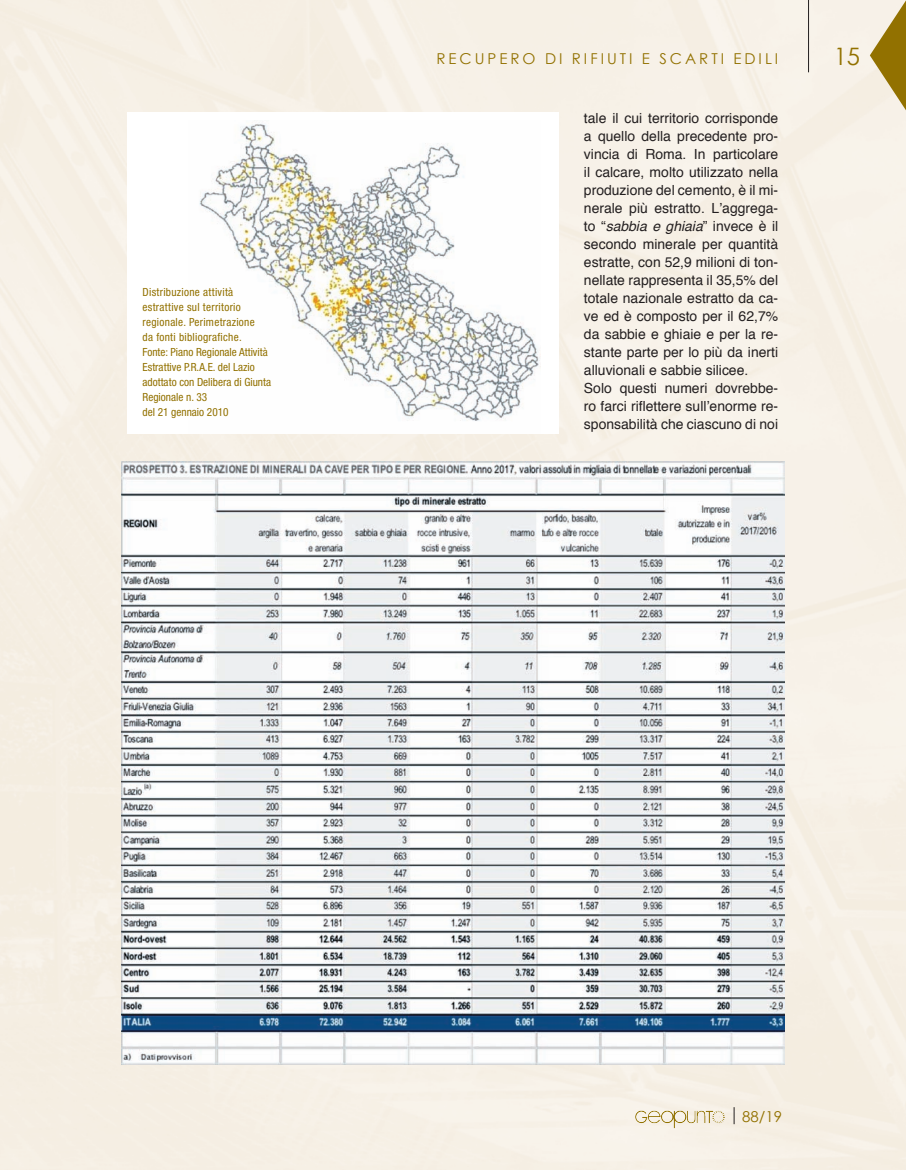
<style>
.page{position:relative;width:906px;height:1170px;background:#fff}
.page>*{position:absolute;margin:0;border:0;box-sizing:border-box;transform-origin:0 0}
.t1{font:24px "Century Gothic";color:#927100}
.t2{font:15px "Century Gothic";letter-spacing:.2em;color:#927100}
.t3{font:13.95px/18px "Helvetica";color:#231f20}
.t4{font:condensed 11.25px/15px "Helvetica Neue";letter-spacing:.005em;color:#927100}
.s1{font-style:italic}
</style>
<div class="page">
<div style="left:267px;top:0;width:639px;height:637px;background:#f7f1e8"></div>
<div style="left:0;top:0;width:267px;height:1169px;background:#f5eee3"></div>
<div style="left:265px;top:637px;width:641px;height:532px;background:#f6f0e6"></div>
<svg style="left:733px;top:1106px;width:1px;height:18px"></svg>
<svg style="left:712px;top:1110px;width:13px;height:13px"></svg>
<hr style="left:808px;top:0;width:1px;height:72px;background:#231f20">
<svg style="left:870px;top:0;width:36px;height:110px;background:#c3b072"></svg>
<img style="left:122px;top:461px;width:662px;height:603px">
<div style="left:128px;top:113px;width:431px;height:321px;background:#fff"></div>
<img style="left:199px;top:124px;width:341px;height:297px">
<p class="t4" style="left:143px;top:284px;width:130px">Distribuzione attività estrattive sul territorio regionale. Perimetrazione<br>da fonti bibliografiche.<br>Fonte: Piano Regionale Attività<br>Estrattive P.R.A.E. del Lazio adottato con Delibera di Giunta<br>Regionale n. 33<br>del 21 gennaio 2010</p>
<p class="t2" style="left:436px;top:50px;width:343px">RECUPERO DI RIFIUTI E SCARTI EDILI</p>
<h1 class="t1" style="left:833px;top:41px;width:28px">15</h1>
<p class="t3" style="left:584px;top:110px;width:196px">tale il cui territorio corrisponde a quello della precedente pro&shy;vincia di Roma. In particolare il calcare, molto utilizzato nella produzione del cemento, è il mi&shy;nerale più estratto. L’aggrega&shy;to “<span class="s1">sabbia e ghiaia</span>” invece è il secondo minerale per quantità estratte, con 52,9 milioni di ton&shy;nellate rappresenta il 35,5% del totale nazionale estratto da ca&shy;ve ed è composto per il 62,7% da sabbie e ghiaie e per la re&shy;stante parte per lo più da inerti alluvionali e sabbie silicee.<br>Solo questi numeri dovrebbe&shy;ro farci riflettere sull’enorme re&shy;sponsabilità che ciascuno di noi</p>
<p class="t2" style="left:742px;top:1106px;width:41px">88/19</p>
</div>
